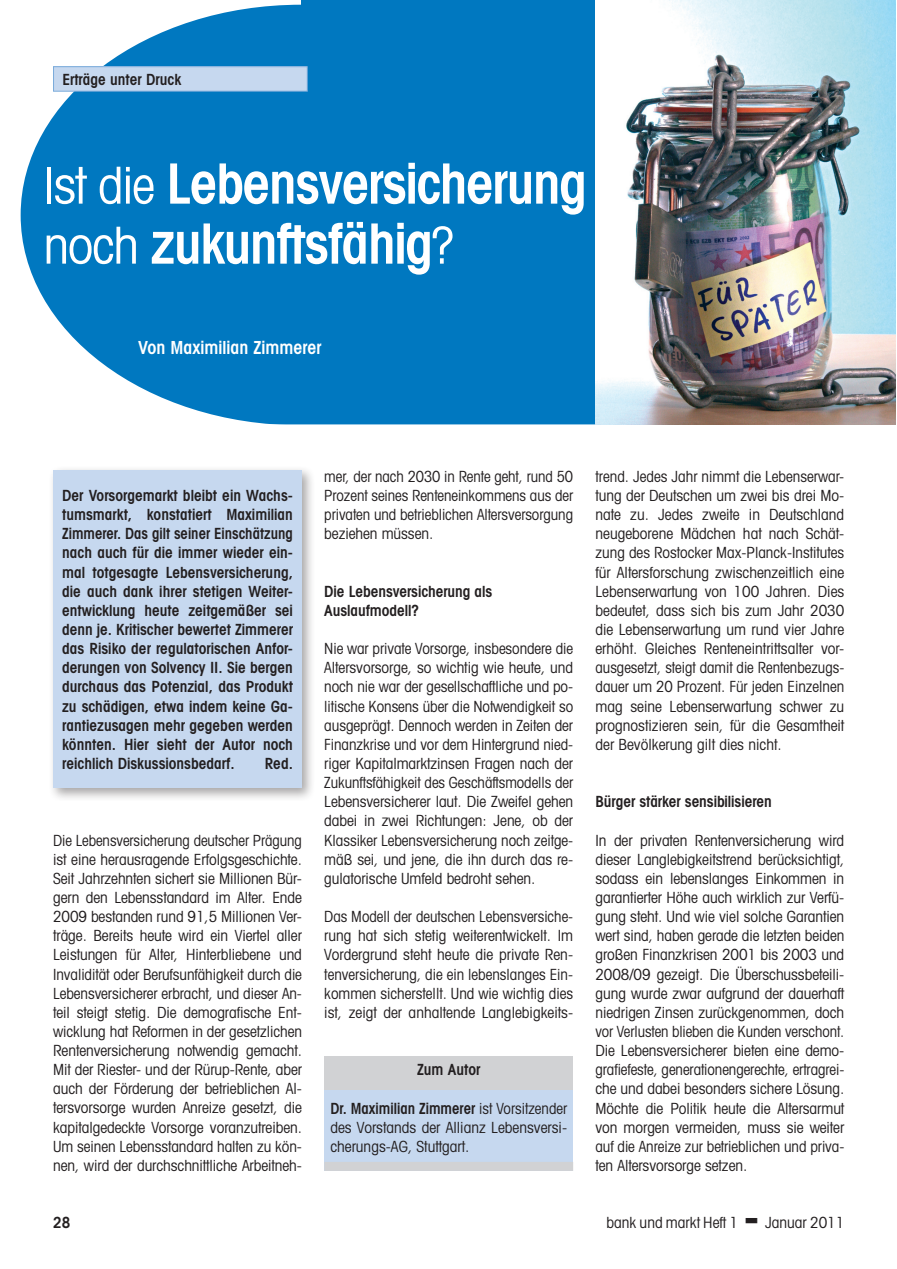
<style>
.page{position:relative;width:897px;height:1269px;background:#fff}
.page>*{position:absolute;margin:0;border:0;box-sizing:border-box;transform-origin:0 0}
.t1{font:600 condensed 55.5px/60px "Avant Garde";letter-spacing:-.025em;color:#fff}
.t2{font:600 condensed 18px "Avant Garde";color:#fff}
.t3{font:condensed 15.3px/19.2px "Avant Garde";letter-spacing:-.005em;color:#231f20;text-align:justify}
.t4{font:600 condensed 15.3px/19.2px "Avant Garde";color:#231f20;text-align:justify}
.t5{font:condensed 15.3px/19.2px "Avant Garde";letter-spacing:-.005em;color:#231f20;text-align:justify;scale:.96 1}
.s1{font-weight:400;font-size:51px}
.s2{font-weight:600}
</style>
<div class="page">
<svg style="left:21px;top:5px;width:574px;height:419px;background:#1a85c6"></svg>
<div style="left:301px;top:0;width:308px;height:5px;background:#0078c0"></div>
<div style="left:54px;top:67px;width:253px;height:24px;background:#c6d8ef"></div>
<div style="left:53px;top:66px;width:255px;height:26px;border:1px solid #7aabdb"></div>
<div style="left:47px;top:464px;width:268px;height:337px;background:#231f20;opacity:.4"></div>
<div style="left:53px;top:470px;width:249px;height:318px;background:#c6d8ef"></div>
<img style="left:595px;top:0;width:300px;height:424px">
<div style="left:324px;top:1087px;width:249px;height:84px;background:#c6d8ef"></div>
<div style="left:324px;top:1056px;width:249px;height:33px;background:#d1d2d4"></div>
<div style="left:324px;top:1162px;width:249px;height:9px;background:#d1d2d4"></div>
<svg style="left:894px;top:0;width:2px;height:6px"></svg>
<p class="t4" style="left:62px;top:70px;width:120px">Erträge unter Druck</p>
<h1 class="t1" style="left:44px;top:153px;width:545px"><span class="s1">Ist die</span> Lebensversicherung <span class="s1">noch</span> zukunftsfähig<span class="s1">?</span></h1>
<p class="t2" style="left:138px;top:337px;width:185px">Von Maximilian Zimmerer</p>
<p class="t4" style="left:62px;top:486px;width:232px">Der Vorsorgemarkt bleibt ein Wachs&shy;tumsmarkt, konstatiert Maximilian Zimmerer. Das gilt seiner Einschätzung nach auch für die immer wieder ein&shy;mal totgesagte Lebensversicherung, die auch dank ihrer stetigen Weiter&shy;entwicklung heute zeitgemäßer sei denn je. Kritischer bewertet Zimmerer das Risiko der regulatorischen Anfor&shy;derungen von Solvency II. Sie bergen durchaus das Potenzial, das Produkt zu schädigen, etwa indem keine Ga&shy;rantiezusagen mehr gegeben werden könnten. Hier sieht der Autor noch reichlich Diskussionsbedarf.</p>
<p class="t4" style="left:265px;top:753px;width:30px">Red.</p>
<p class="t3" style="left:53px;top:830px;width:250px">Die Lebensversicherung deutscher Prägung ist eine herausragende Erfolgsgeschichte.<br>Seit Jahrzehnten sichert sie Millionen Bür&shy;gern den Lebensstandard im Alter. Ende 2009 bestanden rund 91,5 Millionen Ver&shy;träge. Bereits heute wird ein Viertel aller Leistungen für Alter, Hinterbliebene und Invalidität oder Berufsunfähigkeit durch die Lebensversicherer erbracht, und dieser An&shy;teil steigt stetig. Die demografische Ent&shy;wicklung hat Reformen in der gesetzlichen Rentenversicherung notwendig gemacht.<br>Mit der Riester- und der Rürup-Rente, aber auch der Förderung der betrieblichen Al&shy;tersvorsorge wurden Anreize gesetzt, die kapitalgedeckte Vorsorge voranzutreiben.<br>Um seinen Lebensstandard halten zu kön&shy;nen, wird der durchschnittliche Arbeitneh-</p>
<p class="t3" style="left:324px;top:466px;width:250px">mer, der nach 2030 in Rente geht, rund 50<br>Prozent seines Renteneinkommens aus der privaten und betrieblichen Altersversorgung beziehen müssen.</p>
<p class="t4" style="left:324px;top:581px;width:170px">Die Lebensversicherung als<br>Auslaufmodell?</p>
<p class="t3" style="left:324px;top:638px;width:250px">Nie war private Vorsorge, insbesondere die Altersvorsorge, so wichtig wie heute, und noch nie war der gesellschaftliche und po&shy;litische Konsens über die Notwendigkeit so ausgeprägt. Dennoch werden in Zeiten der Finanzkrise und vor dem Hintergrund nied&shy;riger Kapitalmarktzinsen Fragen nach der Zukunftsfähigkeit des Geschäftsmodells der Lebensversicherer laut. Die Zweifel gehen dabei in zwei Richtungen: Jene, ob der Klassiker Lebensversicherung noch zeitge&shy;mäß sei, und jene, die ihn durch das re&shy;gulatorische Umfeld bedroht sehen.</p>
<p class="t5" style="left:324px;top:906px;width:261px">Das Modell der deutschen Lebensversiche&shy;rung hat sich stetig weiterentwickelt. Im Vordergrund steht heute die private Ren&shy;tenversicherung, die ein lebenslanges Ein&shy;kommen sicherstellt. Und wie wichtig dies ist, zeigt der anhaltende Langlebigkeits-</p>
<p class="t4" style="left:417px;top:1060px;width:65px">Zum Autor</p>
<p class="t3" style="left:330px;top:1098px;width:238px"><span class="s2">Dr. Maximilian Zimmerer</span> ist Vorsitzender des Vorstands der Allianz Lebensversi&shy;cherungs-AG, Stuttgart.</p>
<p class="t3" style="left:595px;top:466px;width:250px">trend. Jedes Jahr nimmt die Lebenserwar&shy;tung der Deutschen um zwei bis drei Mo&shy;nate zu. Jedes zweite in Deutschland neugeborene Mädchen hat nach Schät&shy;zung des Rostocker Max-Planck-Institutes für Altersforschung zwischenzeitlich eine Lebenserwartung von 100 Jahren. Dies bedeutet, dass sich bis zum Jahr 2030 die Lebenserwartung um rund vier Jahre erhöht. Gleiches Renteneintrittsalter vor&shy;ausgesetzt, steigt damit die Rentenbezugs&shy;dauer um 20 Prozent. Für jeden Einzelnen mag seine Lebenserwartung schwer zu prognostizieren sein, für die Gesamtheit der Bevölkerung gilt dies nicht.</p>
<p class="t4" style="left:595px;top:792px;width:178px">Bürger stärker sensibilisieren</p>
<p class="t3" style="left:595px;top:830px;width:250px">In der privaten Rentenversicherung wird dieser Langlebigkeitstrend berücksichtigt, sodass ein lebenslanges Einkommen in garantierter Höhe auch wirklich zur Verfü&shy;gung steht. Und wie viel solche Garantien wert sind, haben gerade die letzten beiden großen Finanzkrisen 2001 bis 2003 und 2008/09 gezeigt. Die Überschussbeteili&shy;gung wurde zwar aufgrund der dauerhaft niedrigen Zinsen zurückgenommen, doch vor Verlusten blieben die Kunden verschont.<br>Die Lebensversicherer bieten eine demo&shy;grafiefeste, generationengerechte, ertragrei&shy;che und dabei besonders sichere Lösung.<br>Möchte die Politik heute die Altersarmut von morgen vermeiden, muss sie weiter auf die Anreize zur betrieblichen und priva&shy;ten Altersvorsorge setzen.</p>
<p class="t4" style="left:53px;top:1213px;width:19px">28</p>
<p class="t3" style="left:606px;top:1212px;width:133px">bank und markt Heft 1</p>
<p class="t3" style="left:765px;top:1212px;width:81px">Januar 2011</p>
</div>
